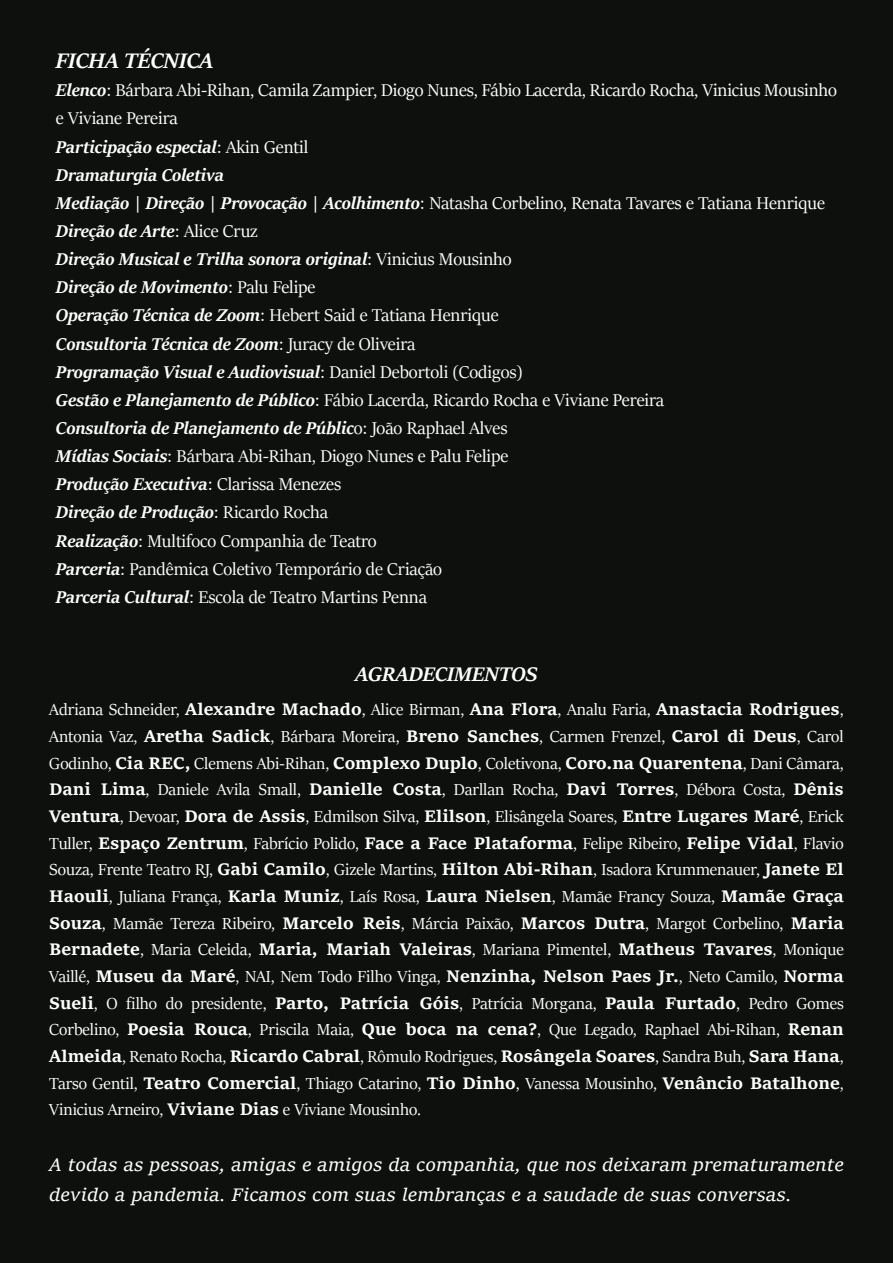
<style>
.page{position:relative;width:893px;height:1263px;background:#0e100e}
.page>*{position:absolute;margin:0;border:0;box-sizing:border-box;transform-origin:0 0}
.t1{font:italic 700 23.7px "Sitka Banner";color:#fff}
.t2{font:italic 700 22.2px "Sitka Banner";color:#fff}
.t3{font:italic 19.5px/30px "Sitka Text";letter-spacing:.01em;color:#fff}
.t4{font:19.2px/28.2px "Sitka Banner";color:#fff}
.t5{font:18px/26.7px "Sitka Banner";color:#fff;text-align:justify}
.t6{font:700 18px "Sitka Text";color:#fff}
.s1{font-weight:700;font-style:italic}
.s2{font-family:"Sitka Text";font-weight:700}
.s3{font-family:"Sitka Banner";font-weight:400}
</style>
<div class="page">
<h1 class="t1" style="left:56px;top:44px;width:159px">FICHA TÉCNICA</h1>
<p class="t4" style="left:56px;top:75px;width:782px"><span class="s1">Elenco</span>: Bárbara Abi-Rihan, Camila Zampier, Diogo Nunes, Fábio Lacerda, Ricardo Rocha, Vinicius Mousinho e Viviane Pereira<br><span class="s1">Participação especial</span>: Akin Gentil<br><span class="s1">Dramaturgia Coletiva<br>Mediação | Direção | Provocação | Acolhimento</span>: Natasha Corbelino, Renata Tavares e Tatiana Henrique <span class="s1">Direção de Arte</span>: Alice Cruz<br><span class="s1">Direção Musical e Trilha sonora original</span>: Vinicius Mousinho<br><span class="s1">Direção de Movimento</span>: Palu Felipe<br><span class="s1">Operação Técnica de Zoom</span>: Hebert Said e Tatiana Henrique<br><span class="s1">Consultoria Técnica de Zoom</span>: Juracy de Oliveira<br><span class="s1">Programação Visual e Audiovisual</span>: Daniel Debortoli (Codigos)<br><span class="s1">Gestão e Planejamento de Público</span>: Fábio Lacerda, Ricardo Rocha e Viviane Pereira<br><span class="s1">Consultoria de Planejamento de Públic</span>o: João Raphael Alves<br><span class="s1">Mídias Sociais</span>: Bárbara Abi-Rihan, Diogo Nunes e Palu Felipe<br><span class="s1">Produção Executiva</span>: Clarissa Menezes<br><span class="s1">Direção de Produção</span>: Ricardo Rocha<br><span class="s1">Realização</span>: Multifoco Companhia de Teatro<br><span class="s1">Parceria</span>: Pandêmica Coletivo Temporário de Criação<br><span class="s1">Parceria Cultural</span>: Escola de Teatro Martins Penna</p>
<p class="t2" style="left:356px;top:658px;width:183px">AGRADECIMENTOS</p>
<p class="t5" style="left:49px;top:696px;width:796px">Adriana Schneider, <span class="s2">Alexandre Machado</span>, Alice Birman, <span class="s2">Ana Flora</span>, Analu Faria, <span class="s2">Anastacia Rodrigues</span>, Antonia Vaz, <span class="s2">Aretha Sadick</span>, Bárbara Moreira, <span class="s2">Breno Sanches</span>, Carmen Frenzel, <span class="s2">Carol di Deus</span>, Carol Godinho, <span class="s2">Cia REC,</span> Clemens Abi-Rihan, <span class="s2">Complexo Duplo</span>, Coletivona, <span class="s2">Coro.na Quarentena</span>, Dani Câmara, <span class="s2">Dani Lima</span>, Daniele Avila Small, <span class="s2">Danielle Costa</span>, Darllan Rocha, <span class="s2">Davi Torres</span>, Débora Costa, <span class="s2">Dênis Ventura</span>, Devoar, <span class="s2">Dora de Assis</span>, Edmilson Silva, <span class="s2">Elilson</span>, Elisângela Soares, <span class="s2">Entre Lugares Maré</span>, Erick Tuller, <span class="s2">Espaço Zentrum</span>, Fabrício Polido, <span class="s2">Face a Face Plataforma</span>, Felipe Ribeiro, <span class="s2">Felipe Vidal</span>, Flavio Souza, Frente Teatro RJ, <span class="s2">Gabi Camilo</span>, Gizele Martins, <span class="s2">Hilton Abi-Rihan</span>, Isadora Krummenauer, <span class="s2">Janete El Haouli</span>, Juliana França, <span class="s2">Karla Muniz</span>, Laís Rosa, <span class="s2">Laura Nielsen</span>, Mamãe Francy Souza, <span class="s2">Mamãe Graça Souza</span>, Mamãe Tereza Ribeiro, <span class="s2">Marcelo Reis</span>, Márcia Paixão, <span class="s2">Marcos Dutra</span>, Margot Corbelino, <span class="s2">Maria</span></p>
<p class="t6" style="left:49px;top:935px;width:796px">Bernadete<span class="s3">, Maria Celeida,</span> Maria, Mariah Valeiras<span class="s3">, Mariana Pimentel,</span> Matheus Tavares<span class="s3">, Monique</span></p>
<p class="t5" style="left:49px;top:962px;width:796px">Vaillé, <span class="s2">Museu da Maré</span>, NAI, Nem Todo Filho Vinga, <span class="s2">Nenzinha, Nelson Paes Jr.</span>, Neto Camilo, <span class="s2">Norma Sueli</span>, O filho do presidente, <span class="s2">Parto, Patrícia Góis</span>, Patrícia Morgana, <span class="s2">Paula Furtado</span>, Pedro Gomes Corbelino, <span class="s2">Poesia Rouca</span>, Priscila Maia, <span class="s2">Que boca na cena?</span>, Que Legado, Raphael Abi-Rihan, <span class="s2">Renan</span></p>
<p class="t6" style="left:49px;top:1042px;width:796px">Almeida<span class="s3">, Renato Rocha,</span> Ricardo Cabral<span class="s3">, Rômulo Rodrigues,</span> Rosângela Soares<span class="s3">, Sandra Buh,</span> Sara Hana<span class="s3">,</span></p>
<p class="t5" style="left:49px;top:1069px;width:796px">Tarso Gentil, <span class="s2">Teatro Comercial</span>, Thiago Catarino, <span class="s2">Tio Dinho</span>, Vanessa Mousinho, <span class="s2">Venâncio Batalhone</span>,<br>Vinicius Arneiro, <span class="s2">Viviane Dias</span> e Viviane Mousinho.</p>
<p class="t3" style="left:49px;top:1149px;width:796px">A todas as pessoas, amigas e amigos da companhia, que nos deixaram prematuramente devido a pandemia. Ficamos com suas lembranças e a saudade de suas conversas.</p>
</div>
